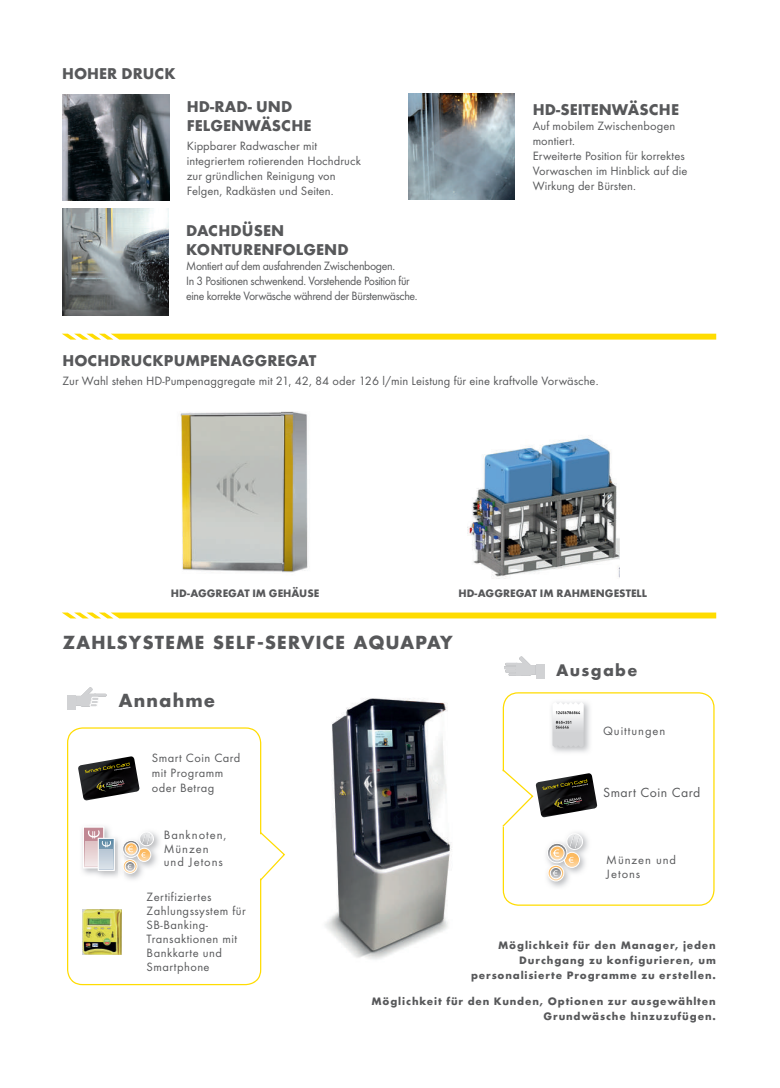
<style>
.page{position:relative;width:780px;height:1088px;background:#fff}
.page>*{position:absolute;margin:0;border:0;box-sizing:border-box;transform-origin:0 0}
.t1{font:700 17.5px "Futura";letter-spacing:.075em;color:#57585a}
.t2{font:700 17.5px "Futura T";letter-spacing:.075em;color:#57585a}
.t3{font:700 16.25px/19.5px "Futura T";letter-spacing:.005em;color:#57585a}
.t4{font:13.75px "Futura T";letter-spacing:.035em;color:#57585a}
.t5{font:12.5px/15px "Futura T";letter-spacing:.005em;color:#57585a}
.t6{font:12.5px/15px "Futura T";letter-spacing:-.03em;color:#57585a;scale:.95 1}
.t7{font:12.5px/14px "Futura T";letter-spacing:.035em;color:#57585a}
.t8{font:12.5px/13.8px "Futura T";letter-spacing:.075em;color:#57585a}
.t9{font:700 11.25px/15px "Futura T";letter-spacing:.075em;color:#57585a;text-align:right}
.t10{font:700 11.25px "Futura T";color:#57585a}
</style>
<div class="page">
<img style="left:467px;top:438px;width:152px;height:141px">
<img style="left:63px;top:94px;width:106px;height:107px">
<img style="left:408px;top:94px;width:107px;height:106px">
<img style="left:62px;top:209px;width:106px;height:106px">
<img style="left:180px;top:386px;width:131px;height:187px">
<svg style="left:62px;top:334px;width:654px;height:6px"></svg>
<svg style="left:62px;top:612px;width:654px;height:6px"></svg>
<img style="left:325px;top:698px;width:127px;height:262px">
<div style="left:502px;top:692px;width:212px;height:214px;border:1px solid #ffdc01;border-radius:15px"></div>
<img style="left:547px;top:879px;width:22px;height:9px">
<div style="left:547px;top:865px;width:17px;height:16px;border:1px solid #fff;border-radius:50%"></div>
<img style="left:551px;top:702px;width:39px;height:51px">
<svg style="left:552px;top:702px;width:31px;height:46px"></svg>
<svg style="left:504px;top:656px;width:31px;height:20px"></svg>
<div style="left:536px;top:664px;width:8px;height:15px;background:#d1d2d4"></div>
<svg style="left:502px;top:768px;width:96px;height:111px"></svg>
<div style="left:67px;top:695px;width:8px;height:15px;background:#d1d2d4"></div>
<svg style="left:76px;top:687px;width:31px;height:20px"></svg>
<svg style="left:67px;top:727px;width:194px;height:258px"></svg>
<svg style="left:258px;top:830px;width:27px;height:52px"></svg>
<svg style="left:78px;top:756px;width:63px;height:45px"></svg>
<img style="left:83px;top:909px;width:38px;height:45px">
<img style="left:80px;top:823px;width:43px;height:56px">
<svg style="left:83px;top:826px;width:32px;height:45px"></svg>
<img style="left:119px;top:828px;width:43px;height:54px">
<img style="left:119px;top:828px;width:4px;height:51px">
<div style="left:122px;top:840px;width:18px;height:18px;border:1px solid #fff;border-radius:50%"></div>
<div style="left:123px;top:859px;width:14px;height:14px;background:#fddeb4;border-radius:7px"></div>
<div style="left:123px;top:859px;width:14px;height:15px;border:1px solid #fff;border-radius:50%"></div>
<div style="left:125px;top:861px;width:10px;height:11px;border:1px solid #fff;border-radius:50%"></div>
<svg style="left:125px;top:831px;width:29px;height:40px"></svg>
<h2 class="t3" style="left:62px;top:63px;width:115px">HOHER DRUCK</h2>
<h2 class="t3" style="left:187px;top:96px;width:126px">HD-RAD- UND<br>FELGENWÄSCHE</h2>
<p class="t5" style="left:187px;top:138px;width:176px">Kippbarer Radwascher mit integriertem rotierenden Hochdruck zur gründlichen Reinigung von<br>Felgen, Radkästen und Seiten.</p>
<h2 class="t3" style="left:186px;top:221px;width:164px">DACHDÜSEN<br>KONTURENFOLGEND</h2>
<p class="t6" style="left:186px;top:258px;width:245px">Montiert auf dem ausfahrenden Zwischenbogen.<br>In 3 Positionen schwenkend. Vorstehende Position für eine korrekte Vorwäsche während der Bürstenwäsche.</p>
<h2 class="t3" style="left:62px;top:351px;width:255px">HOCHDRUCKPUMPENAGGREGAT</h2>
<h2 class="t3" style="left:532px;top:100px;width:148px">HD-SEITENWÄSCHE</h2>
<p class="t5" style="left:532px;top:119px;width:156px">Auf mobilem Zwischenbogen montiert.<br>Erweiterte Position für korrektes<br>Vorwaschen im Hinblick auf die<br>Wirkung der Bürsten.</p>
<p class="t5" style="left:62px;top:373px;width:537px">Zur Wahl stehen HD-Pumpenaggregate mit 21, 42, 84 oder 126 l/min Leistung für eine kraftvolle Vorwäsche.</p>
<p class="t10" style="left:171px;top:587px;width:150px">HD-AGGREGAT IM GEHÄUSE</p>
<p class="t10" style="left:458px;top:587px;width:190px">HD-AGGREGAT IM RAHMENGESTELL</p>
<h1 class="t1" style="left:63px;top:630px;width:391px">ZAHLSYSTEME SELF-SERVICE AQUAPAY</h1>
<h1 class="t1" style="left:119px;top:688px;width:98px">Annahme</h1>
<p class="t7" style="left:152px;top:750px;width:90px;line-height:15px">Smart Coin Card mit Programm oder Betrag</p>
<p class="t8" style="left:164px;top:828px;width:64px">Banknoten,<br>Münzen und Jetons</p>
<p class="t7" style="left:147px;top:889px;width:101px">Zertifiziertes<br>Zahlungssystem für<br>SB-Banking-<br>Transaktionen mit<br>Bankkarte und<br>Smartphone</p>
<h1 class="t2" style="left:556px;top:660px;width:83px">Ausgabe</h1>
<p class="t8" style="left:603px;top:723px;width:64px">Quittungen</p>
<p class="t4" style="left:603px;top:784px;width:99px">Smart Coin Card</p>
<p class="t8" style="left:606px;top:852px;width:71px">Münzen und<br>Jetons</p>
<p class="t9" style="left:471px;top:938px;width:246px">Möglichkeit für den Manager, jeden<br>Durchgang zu konfigurieren, um personalisierte Programme zu erstellen.</p>
<p class="t9" style="left:371px;top:993px;width:346px">Möglichkeit für den Kunden, Optionen zur ausgewählten<br>Grundwäsche hinzuzufügen.</p>
</div>
